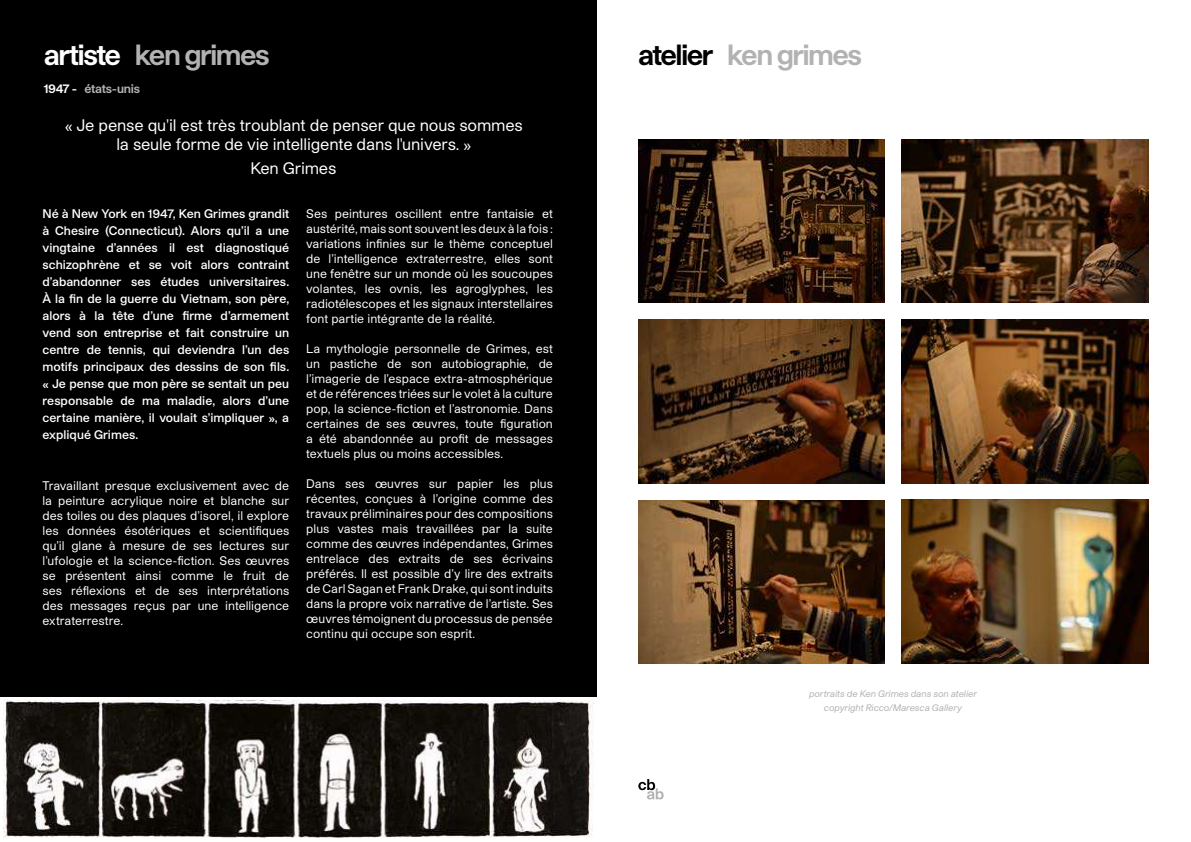
<style>
.page{position:relative;width:1191px;height:842px;background:#fff}
.page>*{position:absolute;margin:0;border:0;box-sizing:border-box;transform-origin:0 0}
.t1{font:700 28px "Studio Pro GCB";letter-spacing:-.055em;color:#b3b2b2}
.t2{font:16px/19.2px "Studio Pro GCB";letter-spacing:-.01em;color:#fff;text-align:center}
.t3{font:12px/15px "Studio Pro GCB";color:#fff;text-align:justify}
.t4{font:600 12px/17px "Studio Pro GCB";color:#fff;text-align:justify}
.t5{font:700 12px "Studio Pro GCB";letter-spacing:-.02em;color:#b3b2b2}
.t6{font:italic 9px/14.4px "Studio Pro GCB";letter-spacing:-.005em;color:#b2b1b1;text-align:center}
.s1{color:#fff}
.s2{color:#000}
</style>
<div class="page">
<div style="left:0;top:0;width:596px;height:696px;background:#000"></div>
<svg style="left:638px;top:779px;width:25px;height:20px"></svg>
<img style="left:901px;top:320px;width:247px;height:163px">
<img style="left:638px;top:320px;width:246px;height:163px">
<img style="left:638px;top:139px;width:246px;height:164px">
<img style="left:901px;top:500px;width:247px;height:163px">
<img style="left:638px;top:500px;width:246px;height:163px">
<img style="left:901px;top:139px;width:247px;height:164px">
<img style="left:3px;top:700px;width:591px;height:137px">
<h1 class="t1" style="left:44px;top:35px;width:227px"><span class="s1">artiste</span> ken grimes</h1>
<p class="t5" style="left:44px;top:80px;width:98px"><span class="s1">1947 -</span> états-unis</p>
<h2 class="t2" style="left:65px;top:115px;width:459px">« Je pense qu'il est très troublant de penser que nous sommes la seule forme de vie intelligente dans l'univers. »</h2>
<h2 class="t2" style="left:250px;top:159px;width:88px">Ken Grimes</h2>
<p class="t4" style="left:43px;top:204px;width:248px">Né à New York en 1947, Ken Grimes grandit à Chesire (Connecticut). Alors qu’il a une vingtaine d’années il est diagnostiqué schizophrène et se voit alors contraint d’abandonner ses études universitaires.<br>À la fin de la guerre du Vietnam, son père, alors à la tête d’une firme d’armement vend son entreprise et fait construire un centre de tennis, qui deviendra l’un des motifs principaux des dessins de son fils. « Je pense que mon père se sentait un peu responsable de ma maladie, alors d’une certaine manière, il voulait s’impliquer », a expliqué Grimes.</p>
<p class="t3" style="left:306px;top:206px;width:248px">Ses peintures oscillent entre fantaisie et austérité, mais sont souvent les deux à la fois : variations infinies sur le thème conceptuel de l’intelligence extraterrestre, elles sont une fenêtre sur un monde où les soucoupes volantes, les ovnis, les agroglyphes, les radiotélescopes et les signaux interstellaires font partie intégrante de la réalité.</p>
<p class="t3" style="left:306px;top:341px;width:248px">La mythologie personnelle de Grimes, est un pastiche de son autobiographie, de l’imagerie de l’espace extra-atmosphérique et de références triées sur le volet à la culture pop, la science-fiction et l’astronomie. Dans certaines de ses œuvres, toute figuration a été abandonnée au profit de messages textuels plus ou moins accessibles.</p>
<p class="t3" style="left:306px;top:476px;width:248px">Dans ses œuvres sur papier les plus récentes, conçues à l’origine comme des travaux préliminaires pour des compositions plus vastes mais travaillées par la suite comme des œuvres indépendantes, Grimes entrelace des extraits de ses écrivains préférés. Il est possible d’y lire des extraits de Carl Sagan et Frank Drake, qui sont induits dans la propre voix narrative de l’artiste. Ses œuvres témoignent du processus de pensée continu qui occupe son esprit.</p>
<p class="t3" style="left:43px;top:478px;width:248px">Travaillant presque exclusivement avec de la peinture acrylique noire et blanche sur des toiles ou des plaques d’isorel, il explore les données ésotériques et scientifiques qu’il glane à mesure de ses lectures sur l’ufologie et la science-fiction. Ses œuvres se présentent ainsi comme le fruit de ses réflexions et de ses interprétations des messages reçus par une intelligence extraterrestre.</p>
<h1 class="t1" style="left:638px;top:35px;width:225px"><span class="s2">atelier</span> ken grimes</h1>
<p class="t6" style="left:809px;top:686px;width:169px">portraits de Ken Grimes dans son atelier copyright Ricco/Maresca Gallery</p>
</div>
